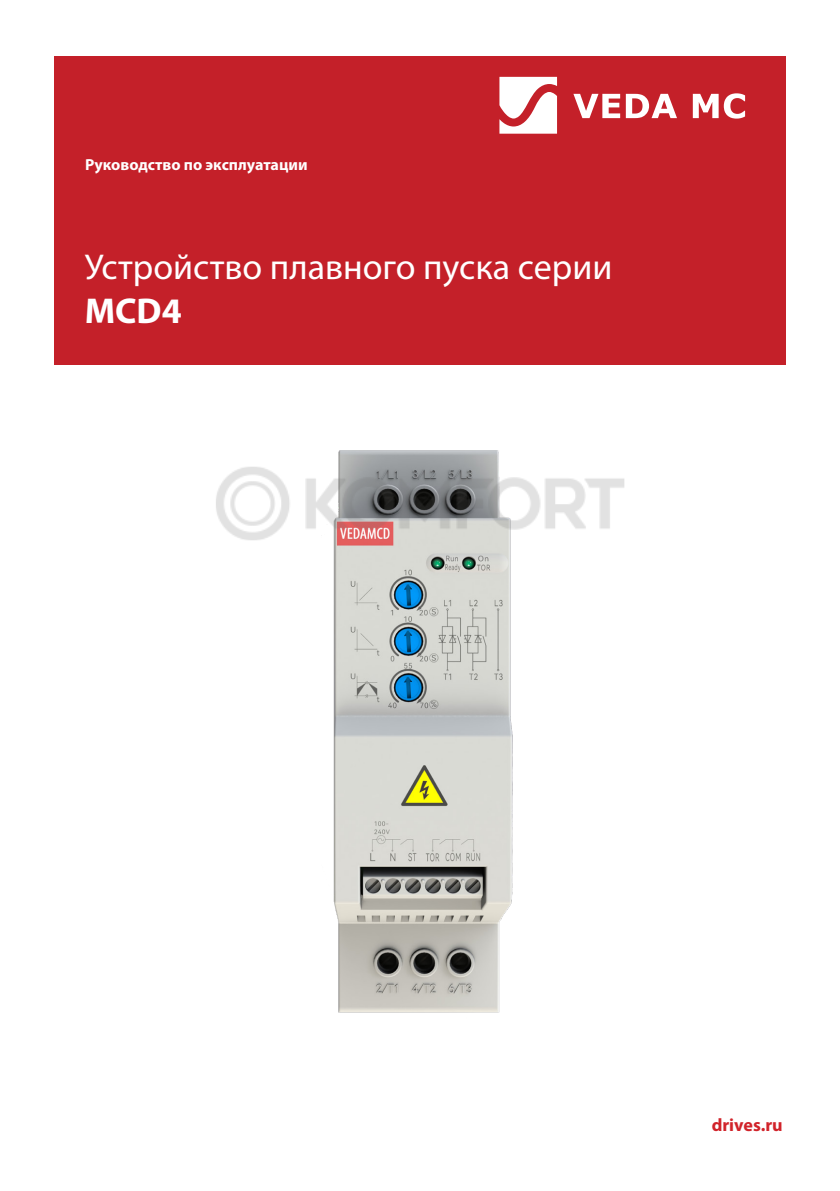
<style>
.page{position:relative;width:840px;height:1191px;background:#fff}
.page>*{position:absolute;margin:0;border:0;box-sizing:border-box;transform-origin:0 0}
.Title1{font:36px "Myriad Pro";color:#fff}
.Title2{font:700 36px "Myriad Pro";color:#fff}
.t1{font:700 18px "Myriad Pro";color:#d1232a}
.Title3{font:700 16px "Myriad Pro";color:#fff}
</style>
<div class="page">
<div style="left:54px;top:57px;width:731px;height:308px;background:#c42029"></div>
<svg style="left:573px;top:94px;width:46px;height:24px"></svg>
<svg style="left:625px;top:94px;width:51px;height:24px"></svg>
<svg style="left:692px;top:93px;width:52px;height:26px"></svg>
<svg style="left:499px;top:77px;width:57px;height:57px"></svg>
<img style="left:333px;top:450px;width:180px;height:563px">
<img style="left:216px;top:457px;width:409px;height:92px">
<p class="Title3" style="left:85px;top:154px;width:224px">Руководство по эксплуатации</p>
<p class="Title1" style="left:85px;top:245px;width:529px">Устройство плавного пуска серии</p>
<p class="Title2" style="left:85px;top:287px;width:98px">MCD4</p>
<p class="t1" style="left:711px;top:1113px;width:72px">drives.ru</p>
</div>
